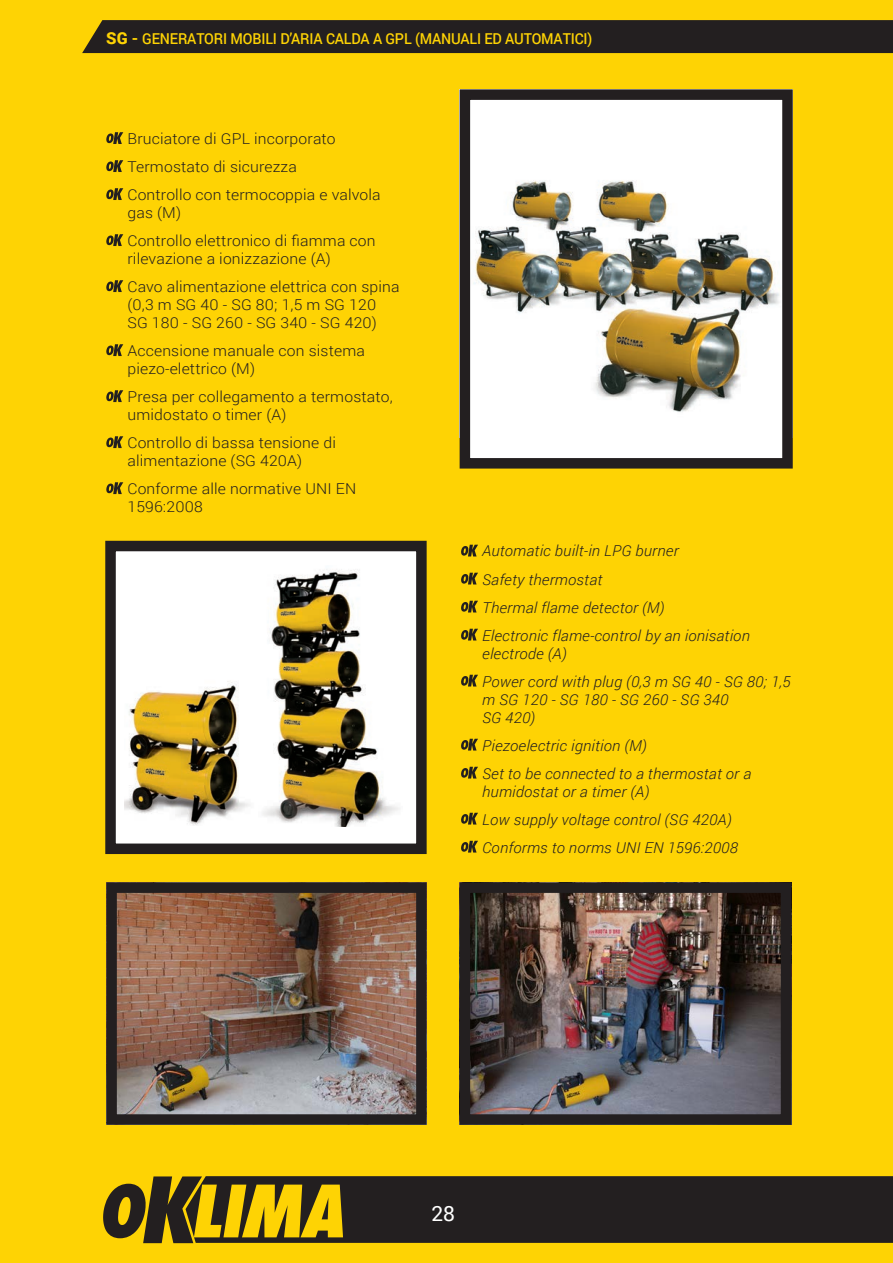
<style>
.page{position:relative;width:893px;height:1263px;background:#fed304}
.page>*{position:absolute;margin:0;border:0;box-sizing:border-box;transform-origin:0 0}
.t1{font:21px "Roboto";color:#fff}
.t2{font:300 15px/18px "Roboto";letter-spacing:.01em;color:#231f20;scale:1.05 1}
.t3{font:italic 300 15px/18px "Roboto";letter-spacing:.01em;color:#231f20;scale:1.05 1}
.RIFERIMENTO_CAPITOLO{font:500 15px "Roboto";letter-spacing:-.01em;color:#fed304;scale:.95 1}
.s1{font-weight:900;font-size:16.5px}
.s2{font-weight:700;font-size:16.5px}
</style>
<div class="page">
<svg style="left:106px;top:132px;width:17px;height:12px"></svg>
<svg style="left:106px;top:160px;width:17px;height:12px"></svg>
<svg style="left:106px;top:188px;width:17px;height:12px"></svg>
<svg style="left:106px;top:234px;width:17px;height:12px"></svg>
<svg style="left:106px;top:280px;width:17px;height:12px"></svg>
<svg style="left:106px;top:344px;width:17px;height:12px"></svg>
<svg style="left:106px;top:390px;width:17px;height:12px"></svg>
<svg style="left:106px;top:436px;width:17px;height:12px"></svg>
<svg style="left:106px;top:482px;width:17px;height:12px"></svg>
<img style="left:117px;top:893px;width:299px;height:221px">
<div style="left:106px;top:882px;width:321px;height:243px;border:10px solid #231f20"></div>
<img style="left:471px;top:893px;width:309px;height:221px">
<div style="left:460px;top:882px;width:331px;height:243px;border:10px solid #231f20"></div>
<svg style="left:461px;top:545px;width:17px;height:11px"></svg>
<svg style="left:461px;top:573px;width:17px;height:11px"></svg>
<svg style="left:461px;top:601px;width:17px;height:11px"></svg>
<svg style="left:461px;top:629px;width:17px;height:11px"></svg>
<svg style="left:461px;top:675px;width:17px;height:11px"></svg>
<svg style="left:461px;top:739px;width:17px;height:11px"></svg>
<svg style="left:461px;top:767px;width:17px;height:11px"></svg>
<svg style="left:461px;top:813px;width:17px;height:11px"></svg>
<svg style="left:461px;top:841px;width:17px;height:11px"></svg>
<div style="left:465px;top:95px;width:322px;height:368px;background:#fff"></div>
<img style="left:473px;top:180px;width:307px;height:232px">
<div style="left:460px;top:89px;width:333px;height:380px;border:10px solid #231f20"></div>
<div style="left:343px;top:1176px;width:550px;height:67px;background:#231f20"></div>
<svg style="left:103px;top:1176px;width:240px;height:67px"></svg>
<div style="left:82px;top:20px;width:811px;height:33px;background:#231f20"></div>
<div style="left:111px;top:546px;width:310px;height:303px;background:#fff"></div>
<div style="left:105px;top:541px;width:322px;height:313px;border:10px solid #231f20"></div>
<img style="left:262px;top:569px;width:138px;height:258px">
<img style="left:125px;top:681px;width:125px;height:144px">
<p class="RIFERIMENTO_CAPITOLO" style="left:106px;top:28px;width:513px"><span class="s1">SG</span> <span class="s2">-</span> GENERATORI MOBILI D’ARIA CALDA A GPL (MANUALI ED AUTOMATICI)</p>
<p class="t2" style="left:127px;top:129px;width:200px">Bruciatore di GPL incorporato</p>
<p class="t2" style="left:127px;top:157px;width:163px">Termostato di sicurezza</p>
<p class="t2" style="left:127px;top:185px;width:243px">Controllo con termocoppia e valvola gas (M)</p>
<p class="t2" style="left:127px;top:231px;width:238px">Controllo elettronico di fiamma con rilevazione a ionizzazione (A)</p>
<p class="t2" style="left:127px;top:277px;width:261px">Cavo alimentazione elettrica con spina (0,3 m SG 40 - SG 80; 1,5 m SG 120<br>SG 180 - SG 260 - SG 340 - SG 420)</p>
<p class="t2" style="left:127px;top:341px;width:228px">Accensione manuale con sistema piezo-elettrico (M)</p>
<p class="t2" style="left:127px;top:387px;width:254px">Presa per collegamento a termostato, umidostato o timer (A)</p>
<p class="t2" style="left:127px;top:433px;width:200px">Controllo di bassa tensione di alimentazione (SG 420A)</p>
<p class="t2" style="left:127px;top:479px;width:219px">Conforme alle normative UNI EN<br>1596:2008</p>
<p class="t3" style="left:482px;top:542px;width:189px">Automatic built-in LPG burner</p>
<p class="t3" style="left:482px;top:570px;width:116px">Safety thermostat</p>
<p class="t3" style="left:482px;top:598px;width:175px">Thermal flame detector (M)</p>
<p class="t3" style="left:482px;top:626px;width:256px">Electronic flame-control by an ionisation electrode (A)</p>
<p class="t3" style="left:482px;top:672px;width:295px">Power cord with plug (0,3 m SG 40 - SG 80; 1,5 m SG 120 - SG 180 - SG 260 - SG 340<br>SG 420)</p>
<p class="t3" style="left:482px;top:736px;width:158px">Piezoelectric ignition (M)</p>
<p class="t3" style="left:482px;top:764px;width:258px">Set to be connected to a thermostat or a humidostat or a timer (A)</p>
<p class="t3" style="left:482px;top:810px;width:239px">Low supply voltage control (SG 420A)</p>
<p class="t3" style="left:482px;top:838px;width:245px">Conforms to norms UNI EN 1596:2008</p>
<p class="t1" style="left:431px;top:1198px;width:25px">28</p>
</div>
